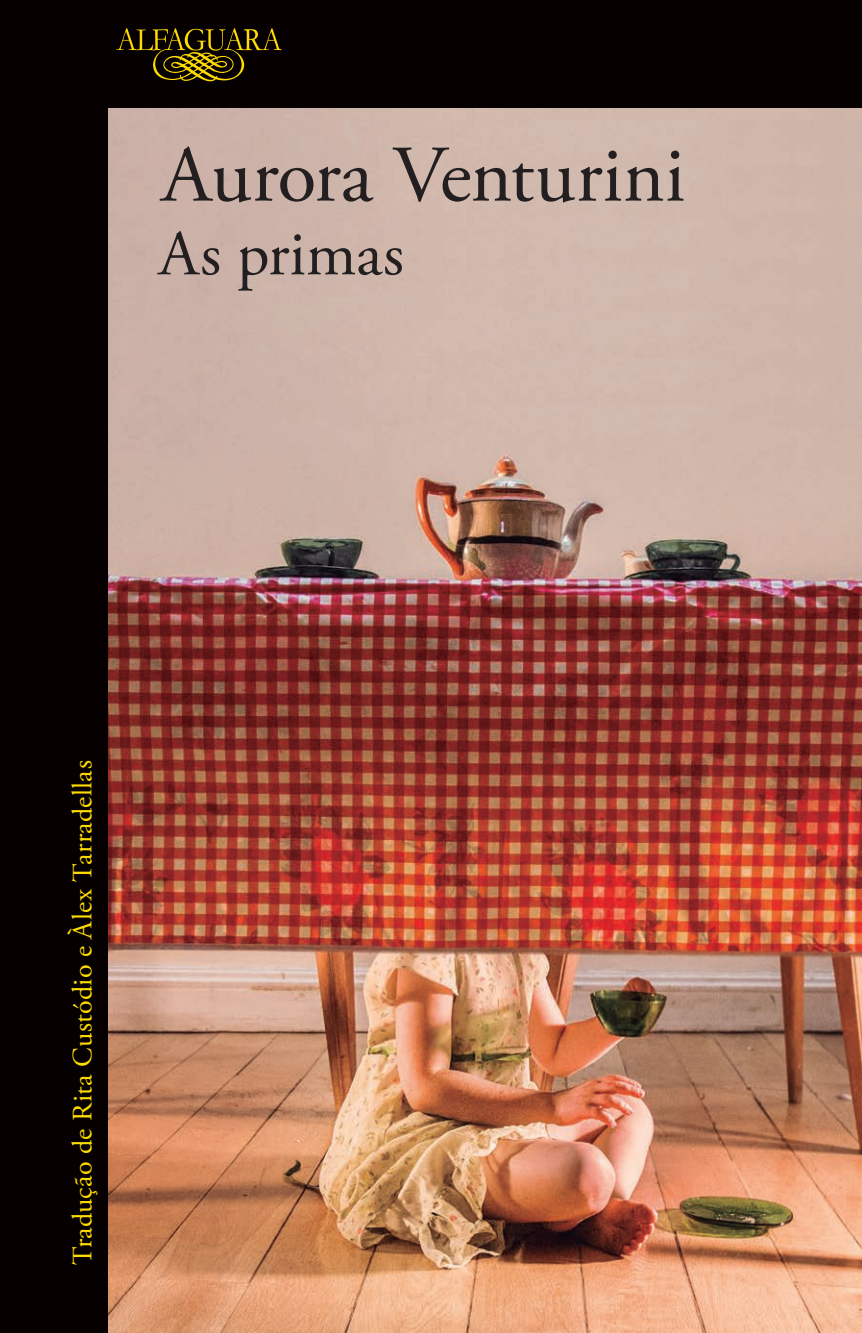
<style>
.page{position:relative;width:862px;height:1333px;background:#fff}
.page>*{position:absolute;margin:0;border:0;box-sizing:border-box;transform-origin:0 0}
.t1{font:80px "Adobe Garamond Pro";letter-spacing:-.005em;color:#231f20}
.t2{font:64px "Adobe Garamond Pro";color:#231f20}
.t3{font:28px "Adobe Garamond Pro";letter-spacing:.01em;color:#ffdc01}
</style>
<div class="page">
<img style="left:108px;top:108px;width:754px;height:1224px">
<div style="left:0;top:0;width:862px;height:108px;background:#060100"></div>
<svg style="left:116px;top:28px;width:166px;height:53px"></svg>
<div style="left:0;top:0;width:108px;height:1332px;background:#060100"></div>
<h1 class="t1" style="left:162px;top:127px;width:525px">Aurora Venturini</h1>
<h2 class="t2" style="left:159px;top:215px;width:246px">As primas</h2>
<p class="t3" style="left:66px;top:1264px;width:506px;rotate:-90deg">Tradução de Rita Custódio e Àlex Tarradellas</p>
</div>
